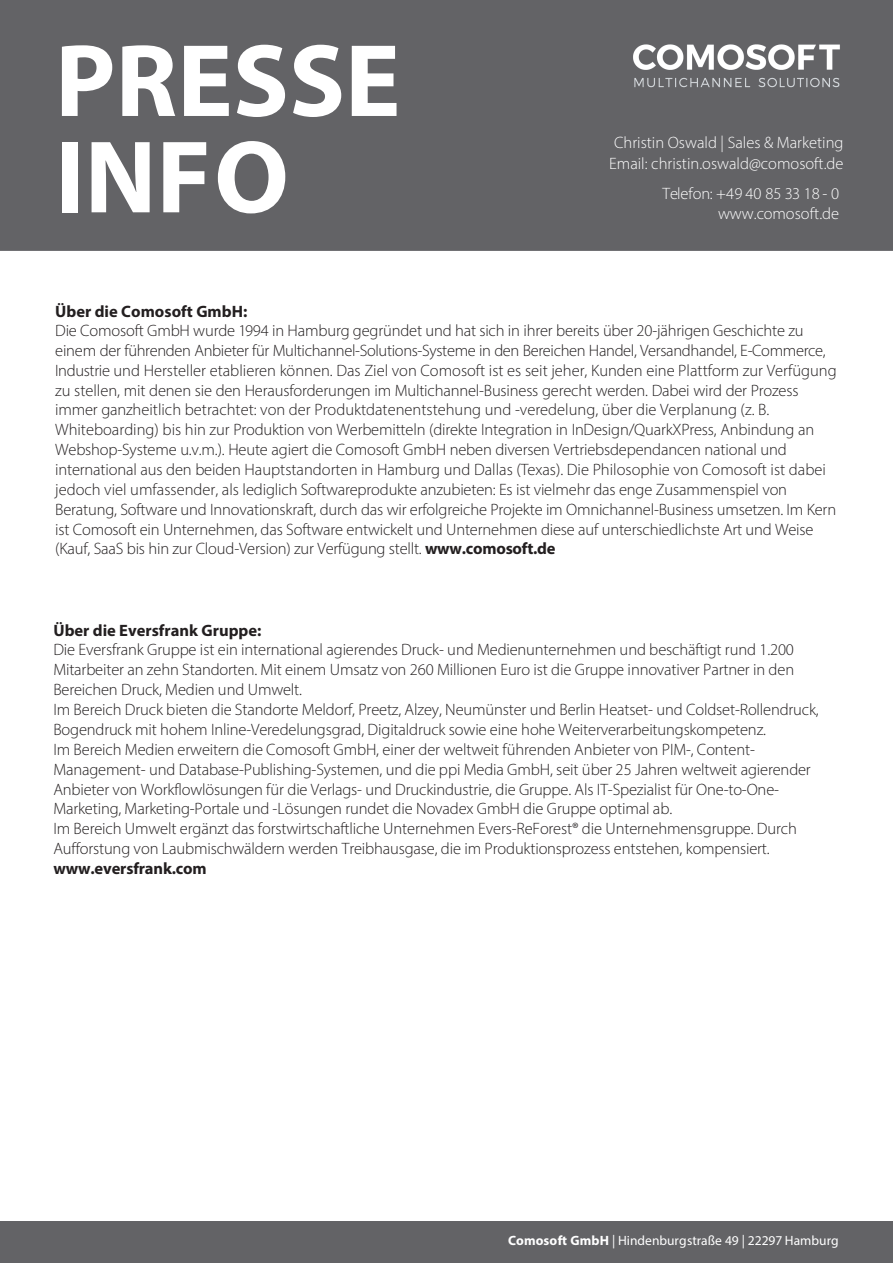
<style>
.page{position:relative;width:893px;height:1263px;background:#fff}
.page>*{position:absolute;margin:0;border:0;box-sizing:border-box;transform-origin:0 0}
.t1{font:700 104.1px/96.3px "Myriad Pro";color:#fff}
.t2{font:300 16.5px/19.8px "Myriad Pro";letter-spacing:-.01em;color:#231f20}
.t3{font:300 16.5px/19.8px "Myriad Pro";color:#fff;text-align:right}
.t4{font:700 16.5px "Myriad Pro";color:#231f20}
.t5{font:13.5px "Myriad Pro";color:#fff}
.s1{font-weight:700}
</style>
<div class="page">
<div style="left:0;top:0;width:893px;height:251px;background:#636366"></div>
<img style="left:632px;top:43px;width:210px;height:47px">
<div style="left:0;top:1221px;width:893px;height:42px;background:#636366"></div>
<h1 class="t1" style="left:55px;top:29px;width:347px">PRESSE<br>INFO</h1>
<p class="t3" style="left:609px;top:131px;width:236px;line-height:21.6px;text-align:center">Christin Oswald | Sales &amp; Marketing<br>Email: christin.oswald@comosoft.de</p>
<p class="t3" style="left:663px;top:183px;width:178px">Telefon: +49 40 85 33 18 - 0 www.comosoft.de</p>
<p class="t4" style="left:55px;top:300px;width:194px">Über die Comosoft GmbH:</p>
<p class="t2" style="left:55px;top:320px;width:783px">Die Comosoft GmbH wurde 1994 in Hamburg gegründet und hat sich in ihrer bereits über 20-jährigen Geschichte zu einem der führenden Anbieter für Multichannel-Solutions-Systeme in den Bereichen Handel, Versandhandel, E-Commerce, Industrie und Hersteller etablieren können. Das Ziel von Comosoft ist es seit jeher, Kunden eine Plattform zur Verfügung zu stellen, mit denen sie den Herausforderungen im Multichannel-Business gerecht werden. Dabei wird der Prozess immer ganzheitlich betrachtet: von der Produktdatenentstehung und -veredelung, über die Verplanung (z. B.<br>Whiteboarding) bis hin zur Produktion von Werbemitteln (direkte Integration in InDesign/QuarkXPress, Anbindung an Webshop-Systeme u.v.m.). Heute agiert die Comosoft GmbH neben diversen Vertriebsdependancen national und international aus den beiden Hauptstandorten in Hamburg und Dallas (Texas). Die Philosophie von Comosoft ist dabei jedoch viel umfassender, als lediglich Softwareprodukte anzubieten: Es ist vielmehr das enge Zusammenspiel von Beratung, Software und Innovationskraft, durch das wir erfolgreiche Projekte im Omnichannel-Business umsetzen. Im Kern ist Comosoft ein Unternehmen, das Software entwickelt und Unternehmen diese auf unterschiedlichste Art und Weise (Kauf, SaaS bis hin zur Cloud-Version) zur Verfügung stellt. <span class="s1">www.comosoft.de</span></p>
<p class="t4" style="left:53px;top:620px;width:209px">Über die Eversfrank Gruppe:</p>
<p class="t2" style="left:53px;top:640px;width:767px">Die Eversfrank Gruppe ist ein international agierendes Druck- und Medienunternehmen und beschäftigt rund 1.200<br>Mitarbeiter an zehn Standorten. Mit einem Umsatz von 260 Millionen Euro ist die Gruppe innovativer Partner in den Bereichen Druck, Medien und Umwelt.<br>Im Bereich Druck bieten die Standorte Meldorf, Preetz, Alzey, Neumünster und Berlin Heatset- und Coldset-Rollendruck, Bogendruck mit hohem Inline-Veredelungsgrad, Digitaldruck sowie eine hohe Weiterverarbeitungskompetenz.<br>Im Bereich Medien erweitern die Comosoft GmbH, einer der weltweit führenden Anbieter von PIM-, Content-Management- und Database-Publishing-Systemen, und die ppi Media GmbH, seit über 25 Jahren weltweit agierender Anbieter von Workflowlösungen für die Verlags- und Druckindustrie, die Gruppe. Als IT-Spezialist für One-to-One-Marketing, Marketing-Portale und -Lösungen rundet die Novadex GmbH die Gruppe optimal ab.<br>Im Bereich Umwelt ergänzt das forstwirtschaftliche Unternehmen Evers-ReForest® die Unternehmensgruppe. Durch Aufforstung von Laubmischwäldern werden Treibhausgase, die im Produktionsprozess entstehen, kompensiert.</p>
<p class="t4" style="left:53px;top:858px;width:155px">www.eversfrank.com</p>
<p class="t5" style="left:508px;top:1232px;width:332px"><span class="s1">Comosoft GmbH</span> | Hindenburgstraße 49 | 22297 Hamburg</p>
</div>
